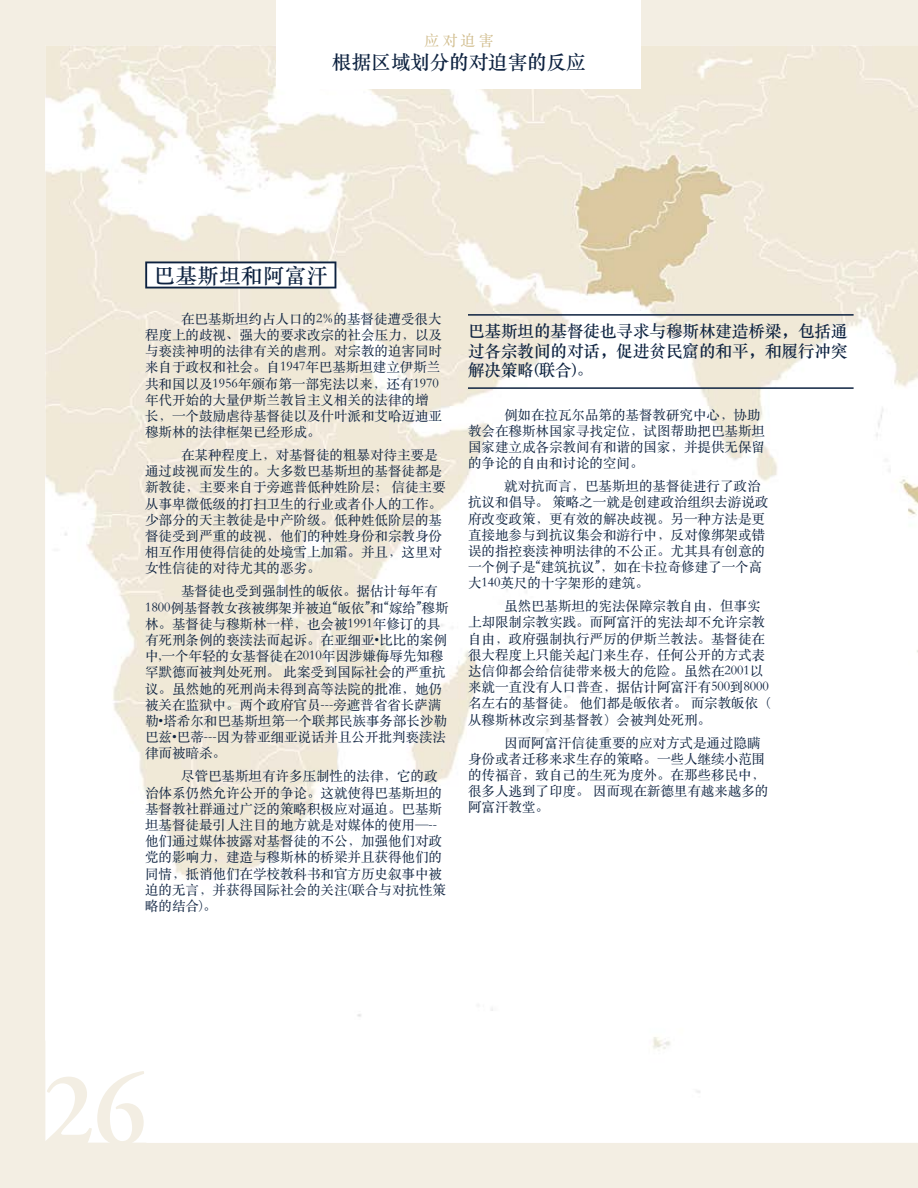
<style>
.page{position:relative;width:918px;height:1188px;background:#fff}
.page>*{position:absolute;margin:0;border:0;box-sizing:border-box;transform-origin:0 0}
.t1{font:600 105px "Adobe Garamond Pro";color:#f3eee3}
.t2{font:21px "ST Songti SC Bold";letter-spacing:.04em;color:#0d2240}
.t3{font:19.5px "ST Songti SC Bold";color:#0d2240}
.t4{font:16.5px/19.8px "ST Songti SC Bold";color:#0d2240;text-align:justify}
.t5{font:15px "ST Songti SC Regular";color:#d1bd8d}
.t6{font:13.5px/16.2px "ST Songti SC Regular";color:#0d2240}
.s1{font-family:"ST Songti SC Bold"}
</style>
<div class="page">
<div style="left:0;top:0;width:873px;height:1188px;background:#f3eee3"></div>
<div style="left:873px;top:0;width:45px;height:1188px;background:#f3eee3"></div>
<img style="left:45px;top:45px;width:873px;height:1098px">
<div style="left:145px;top:261px;width:191px;height:27px;background:#0d2240"></div>
<div style="left:147px;top:263px;width:188px;height:24px;background:#fff"></div>
<div style="left:277px;top:0;width:364px;height:89px;background:#fff"></div>
<hr style="left:468px;top:314px;width:386px;height:2px;background:#0d2240">
<hr style="left:468px;top:387px;width:386px;height:2px;background:#0d2240">
<p class="t5" style="left:424px;top:31px;width:71px">应对迫害</p>
<h3 class="t3" style="left:332px;top:49px;width:255px">根据区域划分的对迫害的反应</h3>
<h2 class="t2" style="left:154px;top:262px;width:175px">巴基斯坦和阿富汗</h2>
<p class="t6" style="left:145px;top:310px;width:298px;text-indent:36px">在巴基斯坦约占人口的2%的基督徒遭受很大程度上的歧视、强大的要求改宗的社会压力，以及与亵渎神明的法律有关的虐刑。对宗教的迫害同时来自于政权和社会。自1947年巴基斯坦建立伊斯兰共和国以及1956年颁布第一部宪法以来，还有1970年代开始的大量伊斯兰教旨主义相关的法律的增长，一个鼓励虐待基督徒以及什叶派和艾哈迈迪亚穆斯林的法律框架已经形成。</p>
<p class="t6" style="left:145px;top:446px;width:302px;text-indent:36px">在某种程度上，对基督徒的粗暴对待主要是通过歧视而发生的。大多数巴基斯坦的基督徒都是新教徒，主要来自于旁遮普低种姓阶层； 信徒主要从事卑微低级的打扫卫生的行业或者仆人的工作。少部分的天主教徒是中产阶级。低种姓低阶层的基督徒受到严重的歧视，他们的种姓身份和宗教身份相互作用使得信徒的处境雪上加霜。并且，这里对女性信徒的对待尤其的恶劣。</p>
<p class="t6" style="left:145px;top:583px;width:305px;text-indent:36px">基督徒也受到强制性的皈依。据估计每年有<br>1800例基督教女孩被绑架并被迫“皈依”和“嫁给”穆斯林。基督徒与穆斯林一样，也会被1991年修订的具有死刑条例的亵渎法而起诉。在亚细亚<span class="s1">•</span>比比的案例中,一个年轻的女基督徒在2010年因涉嫌侮辱先知穆罕默德而被判处死刑。 此案受到国际社会的严重抗议。虽然她的死刑尚未得到高等法院的批准，她仍被关在监狱中。两个政府官员---旁遮普省省长萨满勒<span class="s1">•</span>塔希尔和巴基斯坦第一个联邦民族事务部长沙勒巴兹<span class="s1">•</span>巴蒂---因为替亚细亚说话并且公开批判亵渎法律而被暗杀。</p>
<p class="t6" style="left:145px;top:768px;width:302px;text-indent:36px">尽管巴基斯坦有许多压制性的法律，它的政治体系仍然允许公开的争论。这就使得巴基斯坦的基督教社群通过广泛的策略积极应对逼迫。巴基斯坦基督徒最引人注目的地方就是对媒体的使用—--他们通过媒体披露对基督徒的不公，加强他们对政党的影响力，建造与穆斯林的桥梁并且获得他们的同情，抵消他们在学校教科书和官方历史叙事中被迫的无言，并获得国际社会的关注(联合与对抗性策略的结合)。</p>
<p class="t4" style="left:468px;top:321px;width:381px">巴基斯坦的基督徒也寻求与穆斯林建造桥梁，包括通过各宗教间的对话，促进贫民窟的和平，和履行冲突解决策略(联合)。</p>
<p class="t6" style="left:468px;top:406px;width:298px;text-indent:36px">例如在拉瓦尔品第的基督教研究中心，协助教会在穆斯林国家寻找定位，试图帮助把巴基斯坦国家建立成各宗教间有和谐的国家，并提供无保留的争论的自由和讨论的空间。</p>
<p class="t6" style="left:468px;top:477px;width:302px;text-indent:36px">就对抗而言，巴基斯坦的基督徒进行了政治抗议和倡导。 策略之一就是创建政治组织去游说政府改变政策，更有效的解决歧视。另一种方法是更直接地参与到抗议集会和游行中，反对像绑架或错误的指控亵渎神明法律的不公正。尤其具有创意的一个例子是“建筑抗议”，如在卡拉奇修建了一个高大140英尺的十字架形的建筑。</p>
<p class="t6" style="left:468px;top:598px;width:305px;text-indent:36px">虽然巴基斯坦的宪法保障宗教自由，但事实上却限制宗教实践。而阿富汗的宪法却不允许宗教自由，政府强制执行严厉的伊斯兰教法。基督徒在很大程度上只能关起门来生存，任何公开的方式表达信仰都会给信徒带来极大的危险。虽然在2001以来就一直没有人口普查，据估计阿富汗有500到8000名左右的基督徒。 他们都是皈依者。 而宗教皈依（从穆斯林改宗到基督教）会被判处死刑。</p>
<p class="t6" style="left:468px;top:734px;width:302px;text-indent:36px">因而阿富汗信徒重要的应对方式是通过隐瞒身份或者迁移来求生存的策略。一些人继续小范围的传福音，致自己的生死为度外。在那些移民中，很多人逃到了印度。 因而现在新德里有越来越多的阿富汗教堂。</p>
<h1 class="t1" style="left:42px;top:1050px;width:107px">26</h1>
</div>
